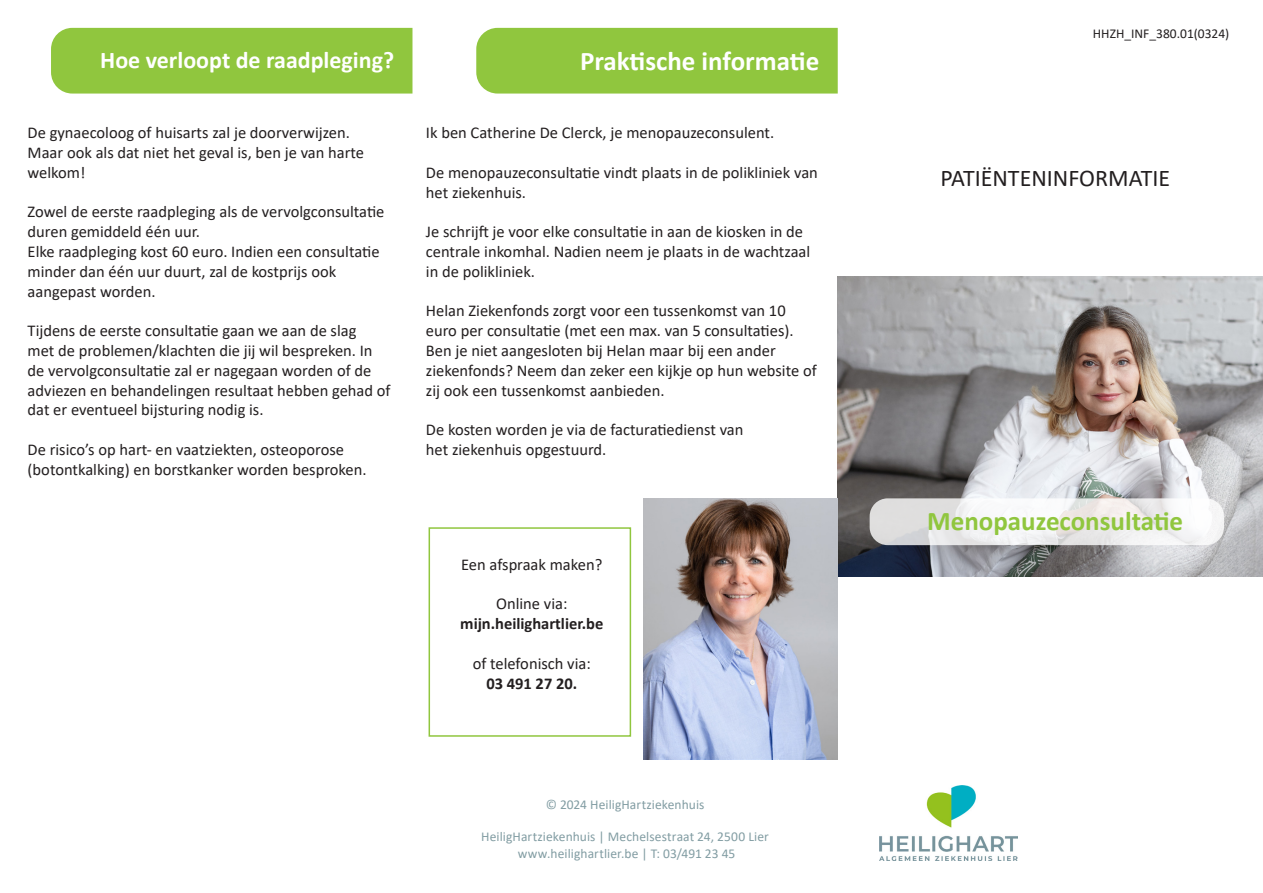
<style>
.page{position:relative;width:1263px;height:893px;background:#fff}
.page>*{position:absolute;margin:0;border:0;box-sizing:border-box;transform-origin:0 0}
.t1{font:700 27px "Calibri";color:#fff}
.t2{font:700 27px "Calibri";color:#90c63e}
.t3{font:700 24px "Calibri";color:#fff}
.t4{font:24px "Calibri";color:#231f20}
.t5{font:16.5px/19.8px "Calibri";color:#231f20}
.t6{font:700 16.5px/19.8px "Calibri";color:#231f20;text-align:center}
.t7{font:13.5px "Calibri";letter-spacing:.005em;color:#829da3}
.t8{font:13.5px "Calibri";color:#231f20}
.s1{font-weight:400}
</style>
<div class="page">
<div style="left:429px;top:527px;width:202px;height:210px;border:2px solid #90c63e"></div>
<img style="left:838px;top:277px;width:425px;height:299px">
<div style="left:476px;top:28px;width:362px;height:66px;background:#90c63e"></div>
<div style="left:51px;top:28px;width:361px;height:66px;background:#90c63e"></div>
<img style="left:879px;top:785px;width:138px;height:75px">
<svg style="left:870px;top:498px;width:354px;height:47px"></svg>
<img style="left:644px;top:498px;width:194px;height:262px">
<p class="t3" style="left:100px;top:43px;width:296px">Hoe verloopt de raadpleging?</p>
<p class="t1" style="left:580px;top:42px;width:241px">Praktische informatie</p>
<p class="t5" style="left:28px;top:122px;width:324px">De gynaecoloog of huisarts zal je doorverwijzen.</p>
<p class="t5" style="left:28px;top:142px;width:338px">Maar ook als dat niet het geval is, ben je van harte</p>
<p class="t5" style="left:28px;top:162px;width:59px">welkom!</p>
<p class="t5" style="left:28px;top:202px;width:358px">Zowel de eerste raadpleging als de vervolgconsultatie duren gemiddeld één uur.<br>Elke raadpleging kost 60 euro. Indien een consultatie minder dan één uur duurt, zal de kostprijs ook aangepast worden.</p>
<p class="t5" style="left:28px;top:320px;width:364px">Tijdens de eerste consultatie gaan we aan de slag<br>met de problemen/klachten die jij wil bespreken. In de vervolgconsultatie zal er nagegaan worden of de adviezen en behandelingen resultaat hebben gehad of dat er eventueel bijsturing nodig is.</p>
<p class="t5" style="left:28px;top:439px;width:340px">De risico’s op hart- en vaatziekten, osteoporose (botontkalking) en borstkanker worden besproken.</p>
<p class="t5" style="left:426px;top:122px;width:350px">Ik ben Catherine De Clerck, je menopauzeconsulent.</p>
<p class="t5" style="left:426px;top:162px;width:393px">De menopauzeconsultatie vindt plaats in de polikliniek van het ziekenhuis.</p>
<p class="t5" style="left:426px;top:221px;width:386px">Je schrijft je voor elke consultatie in aan de kiosken in de centrale inkomhal. Nadien neem je plaats in de wachtzaal in de polikliniek.</p>
<p class="t5" style="left:426px;top:301px;width:392px">Helan Ziekenfonds zorgt voor een tussenkomst van 10 euro per consultatie (met een max. van 5 consultaties).<br>Ben je niet aangesloten bij Helan maar bij een ander ziekenfonds? Neem dan zeker een kijkje op hun website of zij ook een tussenkomst aanbieden.</p>
<p class="t5" style="left:426px;top:419px;width:319px">De kosten worden je via de facturatiedienst van</p>
<p class="t5" style="left:426px;top:439px;width:182px">het ziekenhuis opgestuurd.</p>
<p class="t5" style="left:461px;top:554px;width:143px">Een afspraak maken?</p>
<p class="t6" style="left:460px;top:594px;width:145px"><span class="s1">Online via: </span>mijn.heilighartlier.be</p>
<p class="t5" style="left:473px;top:653px;width:120px">of telefonisch via:</p>
<p class="t6" style="left:486px;top:673px;width:92px">03 491 27 20.</p>
<p class="t7" style="left:546px;top:795px;width:160px">© 2024 HeiligHartziekenhuis</p>
<p class="t7" style="left:481px;top:827px;width:289px">HeiligHartziekenhuis | Mechelsestraat 24, 2500 Lier</p>
<p class="t7" style="left:518px;top:844px;width:219px">www.heilighartlier.be | T: 03/491 23 45</p>
<p class="t8" style="left:1093px;top:24px;width:138px">HHZH_INF_380.01(0324)</p>
<p class="t4" style="left:940px;top:161px;width:231px">PATIËNTENINFORMATIE</p>
<p class="t2" style="left:927px;top:502px;width:257px">Menopauzeconsultatie</p>
</div>
